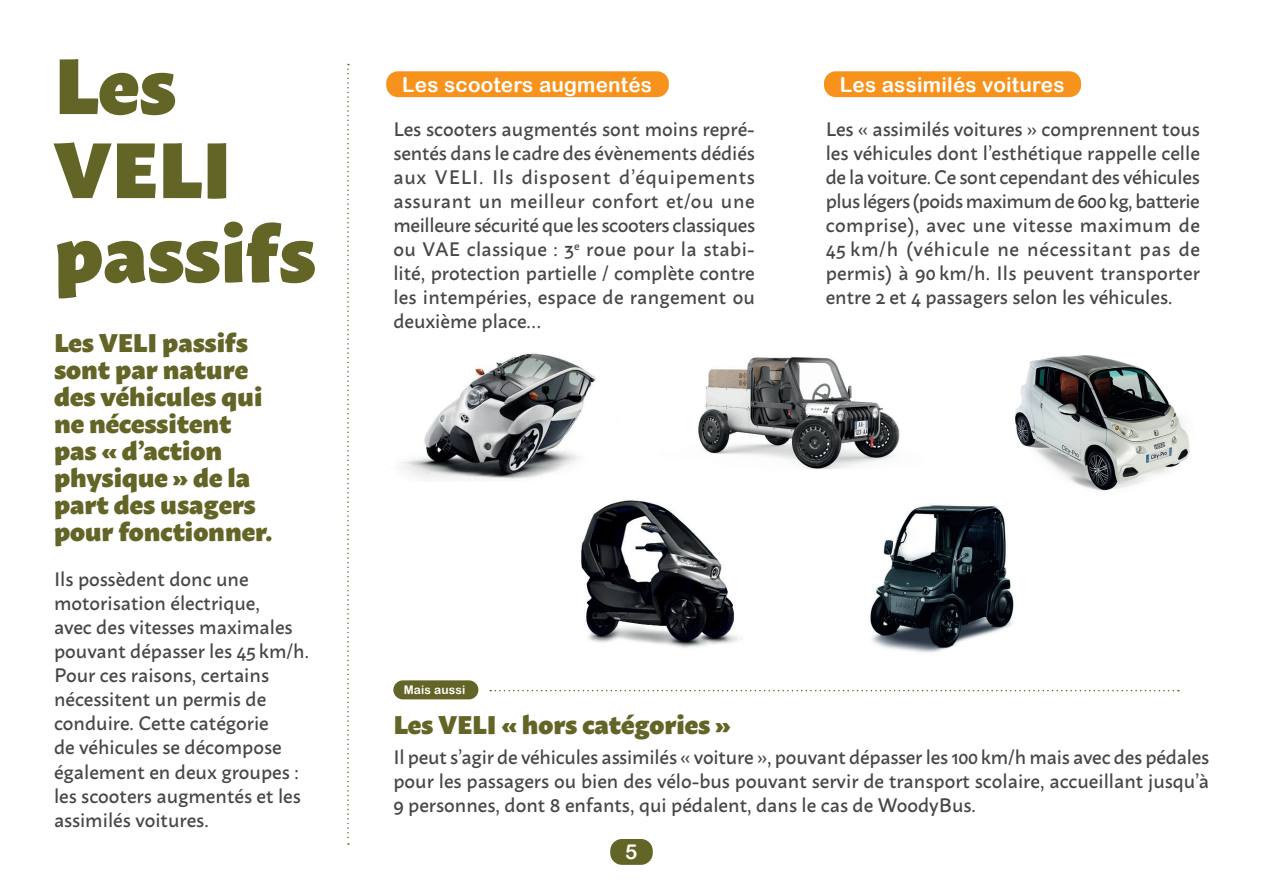
<style>
.page{position:relative;width:1263px;height:893px;background:#fff}
.page>*{position:absolute;margin:0;border:0;box-sizing:border-box;transform-origin:0 0}
.t1{font:900 78px/84px "Macho";color:#636527}
.t2{font:900 25.5px/27px "Macho";color:#636527}
.t3{font:20.7px "Arial Rounded MT Bold";letter-spacing:.01em;color:#fff}
.t4{font:500 19.5px/24px "Macho";color:#464748;text-align:justify}
.t5{font:12px "Arial Rounded MT Bold";letter-spacing:.01em;color:#fff}
</style>
<div class="page">
<div style="left:610px;top:839px;width:43px;height:26px;background:#636527;border-radius:12px"></div>
<img style="left:698px;top:357px;width:202px;height:112px">
<img style="left:401px;top:353px;width:195px;height:126px">
<div style="left:382px;top:68px;width:291px;height:33px;background:#f7931d;border-radius:16px"></div>
<div style="left:379px;top:64px;width:297px;height:41px;border:8px solid #fff;border-radius:16px"></div>
<div style="left:820px;top:68px;width:265px;height:33px;background:#f7931d;border-radius:16px"></div>
<div style="left:816px;top:64px;width:273px;height:41px;border:8px solid #fff;border-radius:16px"></div>
<img style="left:581px;top:500px;width:158px;height:148px">
<img style="left:1014px;top:355px;width:176px;height:136px">
<img style="left:870px;top:472px;width:172px;height:181px">
<svg style="left:347px;top:64px;width:2px;height:781px"></svg>
<svg style="left:490px;top:690px;width:689px;height:1px"></svg>
<div style="left:393px;top:680px;width:85px;height:19px;background:#636527;border-radius:10px"></div>
<h1 class="t1" style="left:54px;top:36px;width:263px">Les<br>VELI passifs</h1>
<h2 class="t2" style="left:54px;top:327px;width:220px">Les VELI passifs sont par nature des véhicules qui ne nécessitent pas « d’action physique » de la part des usagers pour fonctionner.</h2>
<p class="t4" style="left:54px;top:566px;width:257px;text-align:left">Ils possèdent donc une motorisation électrique,<br>avec des vitesses maximales pouvant dépasser les 45 km/h.<br>Pour ces raisons, certains nécessitent un permis de conduire. Cette catégorie<br>de véhicules se décompose également en deux groupes : les scooters augmentés et les assimilés voitures.</p>
<p class="t3" style="left:402px;top:72px;width:251px">Les scooters augmentés</p>
<p class="t3" style="left:840px;top:72px;width:226px">Les assimilés voitures</p>
<p class="t4" style="left:826px;top:115px;width:376px">Les « assimilés voitures » comprennent tous les véhicules dont l’esthétique rappelle celle de la voiture. Ce sont cependant des véhicules plus légers (poids maximum de 600 kg, batterie comprise), avec une vitesse maximum de 45 km/h (véhicule ne nécessitant pas de permis) à 90 km/h. Ils peuvent transporter entre 2 et 4 passagers selon les véhicules.</p>
<p class="t4" style="left:393px;top:115px;width:363px">Les scooters augmentés sont moins repré&shy;sentés dans le cadre des évènements dédiés aux VELI. Ils disposent d’équipements assurant un meilleur confort et/ou une meilleure sécurité que les scooters classiques ou VAE classique : 3<sup>e</sup> roue pour la stabi&shy;lité, protection partielle / complète contre les intempéries, espace de rangement ou deuxième place…</p>
<p class="t5" style="left:404px;top:683px;width:63px">Mais aussi</p>
<h2 class="t2" style="left:393px;top:708px;width:339px">Les VELI « hors catégories »</h2>
<p class="t4" style="left:393px;top:743px;width:817px">Il peut s’agir de véhicules assimilés « voiture », pouvant dépasser les 100 km/h mais avec des pédales pour les passagers ou bien des vélo-bus pouvant servir de transport scolaire, accueillant jusqu’à 9 personnes, dont 8 enfants, qui pédalent, dans le cas de WoodyBus.</p>
<p class="t3" style="left:625px;top:840px;width:14px">5</p>
</div>
